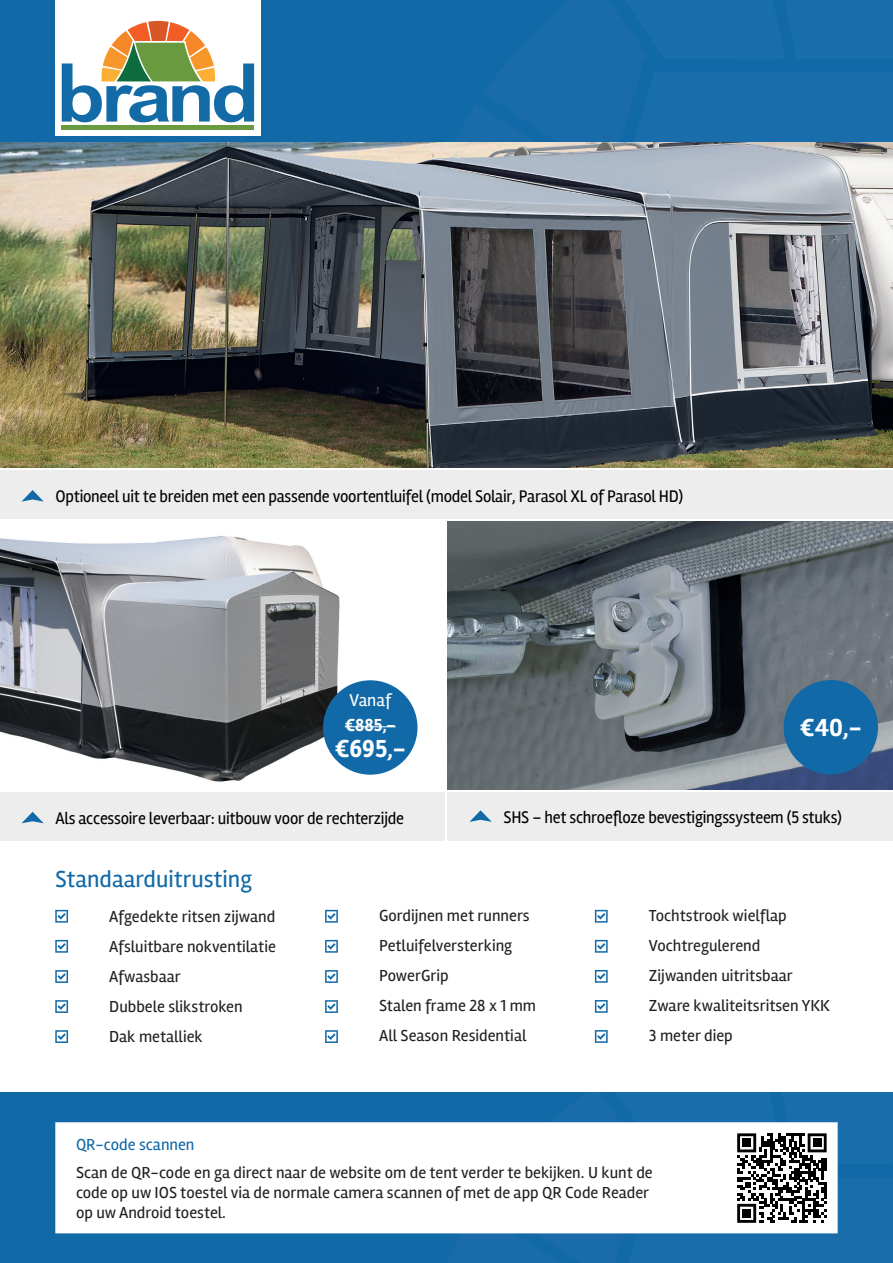
<style>
.page{position:relative;width:893px;height:1263px;background:#fff}
.page>*{position:absolute;margin:0;border:0;box-sizing:border-box;transform-origin:0 0}
.t1{font:700 25.5px "Rambla";color:#fff}
.t2{font:24px "Rambla";color:#1169a7}
.t3{font:700 18px "Rambla";color:#fff}
.t4{font:17.7px "Rambla";color:#fff}
.t5{font:17.4px "Rambla";letter-spacing:-.015em;color:#000001;scale:.95 1}
.t6{font:16.5px/30px "Rambla";color:#231f20}
.t7{font:16.5px "Rambla";color:#1169a7}
</style>
<div class="page">
<div style="left:0;top:1092px;width:893px;height:171px;background:#1169a7"></div>
<div style="left:0;top:471px;width:893px;height:48px;background:#ecedec"></div>
<div style="left:448px;top:792px;width:445px;height:49px;background:#ecedec"></div>
<div style="left:0;top:792px;width:445px;height:49px;background:#ecedec"></div>
<div style="left:0;top:0;width:893px;height:142px;background:#1169a7"></div>
<div style="left:55px;top:0;width:205px;height:136px;background:#fff"></div>
<hr style="left:62px;top:126px;width:192px;height:4px;background:#699a40">
<svg style="left:62px;top:20px;width:192px;height:103px"></svg>
<svg style="left:21px;top:490px;width:23px;height:12px"></svg>
<svg style="left:22px;top:812px;width:22px;height:11px"></svg>
<svg style="left:469px;top:810px;width:23px;height:12px"></svg>
<svg style="left:55px;top:970px;width:13px;height:13px"></svg>
<svg style="left:55px;top:1000px;width:13px;height:13px"></svg>
<svg style="left:55px;top:940px;width:13px;height:13px"></svg>
<svg style="left:55px;top:910px;width:13px;height:13px"></svg>
<svg style="left:325px;top:970px;width:13px;height:13px"></svg>
<svg style="left:325px;top:1000px;width:13px;height:13px"></svg>
<svg style="left:325px;top:940px;width:13px;height:13px"></svg>
<svg style="left:325px;top:910px;width:13px;height:13px"></svg>
<svg style="left:595px;top:940px;width:13px;height:13px"></svg>
<svg style="left:595px;top:910px;width:13px;height:13px"></svg>
<svg style="left:55px;top:1030px;width:13px;height:13px"></svg>
<svg style="left:325px;top:1030px;width:13px;height:13px"></svg>
<svg style="left:595px;top:970px;width:13px;height:13px"></svg>
<svg style="left:595px;top:1000px;width:13px;height:13px"></svg>
<svg style="left:595px;top:1030px;width:13px;height:13px"></svg>
<div style="left:55px;top:1122px;width:391px;height:111px;background:#fff"></div>
<img style="left:0;top:142px;width:893px;height:326px">
<img style="left:448px;top:522px;width:445px;height:267px">
<img style="left:0;top:536px;width:418px;height:246px">
<div style="left:784px;top:680px;width:94px;height:94px;background:#1169a7;border-radius:50%"></div>
<svg style="left:446px;top:1122px;width:392px;height:112px;background:#e5e6e6"></svg>
<div style="left:743px;top:1139px;width:8px;height:8px;background:#000001"></div>
<div style="left:813px;top:1139px;width:8px;height:8px;background:#000001"></div>
<div style="left:743px;top:1209px;width:8px;height:8px;background:#000001"></div>
<div style="left:323px;top:680px;width:94px;height:95px;background:#1169a7;border-radius:50%"></div>
<hr style="left:345px;top:726px;width:51px;height:1px;background:#fff">
<p class="t5" style="left:56px;top:486px;width:662px">Optioneel uit te breiden met een passende voortentluifel (model Solair, Parasol XL of Parasol HD)</p>
<p class="t4" style="left:350px;top:689px;width:43px">Vanaf</p>
<p class="t3" style="left:345px;top:715px;width:52px">€885,-</p>
<h1 class="t1" style="left:335px;top:734px;width:73px">€695,-</h1>
<h1 class="t1" style="left:800px;top:712px;width:63px">€40,-</h1>
<p class="t5" style="left:56px;top:808px;width:368px">Als accessoire leverbaar: uitbouw voor de rechterzijde</p>
<p class="t5" style="left:503px;top:806px;width:358px">SHS – het schroefloze bevestigingssysteem (5 stuks)</p>
<h2 class="t2" style="left:55px;top:865px;width:198px">Standaarduitrusting</h2>
<p class="t6" style="left:109px;top:901px;width:168px">Afgedekte ritsen zijwand<br>Afsluitbare nokventilatie<br>Afwasbaar<br>Dubbele slikstroken<br>Dak metalliek</p>
<p class="t6" style="left:379px;top:900px;width:159px">Gordijnen met runners<br>Petluifelversterking<br>PowerGrip<br>Stalen frame 28 x 1 mm<br>All Season Residential</p>
<p class="t6" style="left:649px;top:900px;width:183px">Tochtstrook wielflap<br>Vochtregulerend<br>Zijwanden uitritsbaar<br>Zware kwaliteitsritsen YKK<br>3 meter diep</p>
<p class="t7" style="left:76px;top:1134px;width:120px">QR-code scannen</p>
<p class="t6" style="left:76px;top:1163px;width:578px;line-height:19.8px">Scan de QR-code en ga direct naar de website om de tent verder te bekijken. U kunt de code op uw IOS toestel via de normale camera scannen of met de app QR Code Reader op uw Android toestel.</p>
</div>
